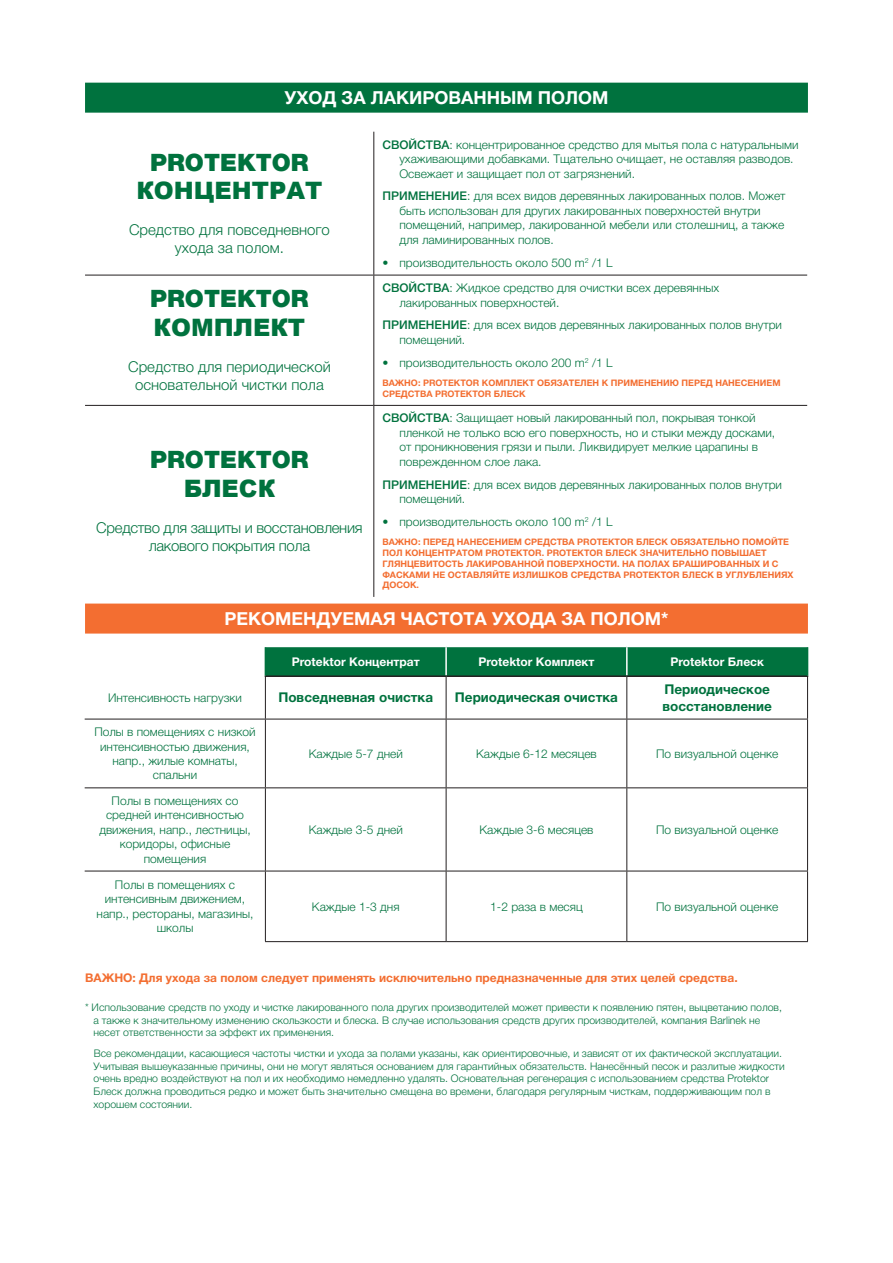
<style>
.page{position:relative;width:893px;height:1263px;background:#fff}
.page>*{position:absolute;margin:0;border:0;box-sizing:border-box;transform-origin:0 0}
.t1{font:900 24px "Helvetica Neue LT Pro";color:#00723e}
.t2{font:900 24px "Arial";color:#00723e}
.t3{font:700 18px "Helvetica Neue LT Pro";color:#fff}
.t4{font:300 15px/18px "Helvetica Neue LT Pro";color:#00723e;text-align:center}
.t5{font:300 15px/18px "Helvetica Neue LT Pro";letter-spacing:-.02em;color:#00723e;text-align:center}
.t6{font:700 13.5px/16.2px "Helvetica Neue LT Pro";color:#00723e}
.t7{font:300 12px/14.4px "Helvetica Neue LT Pro";color:#00723e}
.t8{font:700 12px "Helvetica Neue LT Pro";color:#f36e31}
.t9{font:700 12px "Helvetica Neue LT Pro";color:#fff}
.t10{font:300 10.5px/12.6px "Helvetica Neue LT Pro";color:#00723e}
.t11{font:700 9px/10.8px "Helvetica Neue LT Pro";color:#f36e31}
.s1{font-weight:500}
</style>
<div class="page">
<svg style="left:85px;top:132px;width:722px;height:465px"></svg>
<hr style="left:373px;top:132px;width:1px;height:143px;background:#231f20">
<hr style="left:85px;top:275px;width:289px;height:1px;background:#231f20">
<hr style="left:374px;top:275px;width:433px;height:1px;background:#231f20">
<hr style="left:373px;top:275px;width:1px;height:130px;background:#231f20">
<hr style="left:85px;top:405px;width:289px;height:1px;background:#231f20">
<hr style="left:374px;top:405px;width:433px;height:1px;background:#231f20">
<hr style="left:373px;top:406px;width:1px;height:191px;background:#231f20">
<svg style="left:85px;top:647px;width:722px;height:294px"></svg>
<hr style="left:265px;top:677px;width:1px;height:42px;background:#231f20">
<hr style="left:446px;top:677px;width:1px;height:42px;background:#231f20">
<hr style="left:626px;top:677px;width:1px;height:42px;background:#231f20">
<hr style="left:807px;top:677px;width:1px;height:42px;background:#231f20">
<hr style="left:85px;top:719px;width:180px;height:1px;background:#231f20">
<hr style="left:265px;top:719px;width:181px;height:1px;background:#231f20">
<hr style="left:265px;top:719px;width:1px;height:68px;background:#231f20">
<hr style="left:446px;top:719px;width:181px;height:1px;background:#231f20">
<hr style="left:446px;top:719px;width:1px;height:68px;background:#231f20">
<hr style="left:627px;top:719px;width:181px;height:1px;background:#231f20">
<hr style="left:626px;top:719px;width:1px;height:68px;background:#231f20">
<hr style="left:807px;top:719px;width:1px;height:68px;background:#231f20">
<hr style="left:85px;top:787px;width:180px;height:1px;background:#231f20">
<hr style="left:265px;top:787px;width:181px;height:1px;background:#231f20">
<hr style="left:265px;top:788px;width:1px;height:83px;background:#231f20">
<hr style="left:446px;top:787px;width:181px;height:1px;background:#231f20">
<hr style="left:446px;top:788px;width:1px;height:83px;background:#231f20">
<hr style="left:627px;top:787px;width:181px;height:1px;background:#231f20">
<hr style="left:626px;top:788px;width:1px;height:83px;background:#231f20">
<hr style="left:807px;top:788px;width:1px;height:83px;background:#231f20">
<hr style="left:85px;top:871px;width:180px;height:1px;background:#231f20">
<hr style="left:265px;top:871px;width:181px;height:1px;background:#231f20">
<hr style="left:265px;top:871px;width:1px;height:70px;background:#231f20">
<hr style="left:446px;top:871px;width:181px;height:1px;background:#231f20">
<hr style="left:446px;top:871px;width:1px;height:70px;background:#231f20">
<hr style="left:627px;top:871px;width:181px;height:1px;background:#231f20">
<hr style="left:626px;top:871px;width:1px;height:70px;background:#231f20">
<hr style="left:807px;top:871px;width:1px;height:70px;background:#231f20">
<hr style="left:265px;top:941px;width:181px;height:1px;background:#231f20">
<hr style="left:446px;top:941px;width:181px;height:1px;background:#231f20">
<hr style="left:627px;top:941px;width:181px;height:1px;background:#231f20">
<hr style="left:265px;top:675px;width:181px;height:2px;background:#231f20">
<hr style="left:446px;top:675px;width:181px;height:2px;background:#231f20">
<hr style="left:627px;top:675px;width:181px;height:2px;background:#231f20">
<svg style="left:265px;top:646px;width:543px;height:30px;background:#0c7646"></svg>
<div style="left:85px;top:83px;width:723px;height:30px;background:#00723e"></div>
<div style="left:85px;top:603px;width:723px;height:30px;background:#f36e31"></div>
<h2 class="t3" style="left:285px;top:86px;width:325px">УХОД ЗА ЛАКИРОВАННЫМ ПОЛОМ</h2>
<h1 class="t1" style="left:150px;top:148px;width:160px">PROTEKTOR</h1>
<h1 class="t2" style="left:136px;top:173px;width:188px">КОНЦЕНТРАТ</h1>
<p class="t4" style="left:129px;top:221px;width:202px">Средство для повседневного ухода за полом.</p>
<h1 class="t1" style="left:150px;top:284px;width:160px">PROTEKTOR</h1>
<h1 class="t2" style="left:154px;top:310px;width:153px">КОМПЛЕКТ</h1>
<p class="t4" style="left:128px;top:358px;width:204px">Средство для периодической основательной чистки пола</p>
<h1 class="t1" style="left:150px;top:445px;width:160px">PROTEKTOR</h1>
<h1 class="t2" style="left:184px;top:471px;width:93px">БЛЕСК</h1>
<p class="t5" style="left:96px;top:518px;width:268px">Средство для защиты и восстановления лакового покрытия пола</p>
<p class="t7" style="left:399px;top:137px;width:401px;text-indent:-17px"><span class="s1">СВОЙСТВА</span>: концентрированное средство для мытья пола с натуральными ухаживающими добавками. Тщательно очищает, не оставляя разводов.<br>Освежает и защищает пол от загрязнений.</p>
<p class="t7" style="left:399px;top:189px;width:388px;text-indent:-17px"><span class="s1">ПРИМЕНЕНИЕ</span>: для всех видов деревянных лакированных полов. Может быть использован для других лакированных поверхностей внутри помещений, например, лакированной мебели или столешниц, а также для ламинированных полов.</p>
<p class="t7" style="left:382px;top:255px;width:232px">• производительность около 500 m<sup>2</sup> /1 L</p>
<p class="t7" style="left:399px;top:280px;width:321px;text-indent:-17px"><span class="s1">СВОЙСТВА</span>: Жидкое средство для очистки всех деревянных лакированных поверхностей.</p>
<p class="t7" style="left:399px;top:318px;width:384px;text-indent:-17px"><span class="s1">ПРИМЕНЕНИЕ</span>: для всех видов деревянных лакированных полов внутри помещений.</p>
<p class="t7" style="left:382px;top:355px;width:232px">• производительность около 200 m<sup>2</sup> /1 L</p>
<p class="t11" style="left:382px;top:377px;width:400px">ВАЖНО: PROTEKTOR КОМПЛЕКТ ОБЯЗАТЕЛЕН К ПРИМЕНЕНИЮ ПЕРЕД НАНЕСЕНИЕМ<br>СРЕДСТВА PROTEKTOR БЛЕСК</p>
<p class="t7" style="left:399px;top:411px;width:377px;text-indent:-17px"><span class="s1">СВОЙСТВА</span>: Защищает новый лакированный пол, покрывая тонкой пленкой не только всю его поверхность, но и стыки между досками, от проникновения грязи и пыли. Ликвидирует мелкие царапины в поврежденном слое лака.</p>
<p class="t7" style="left:399px;top:477px;width:384px;text-indent:-17px"><span class="s1">ПРИМЕНЕНИЕ</span>: для всех видов деревянных лакированных полов внутри помещений.</p>
<p class="t7" style="left:382px;top:514px;width:232px">• производительность около 100 m<sup>2</sup> /1 L</p>
<p class="t11" style="left:382px;top:536px;width:413px">ВАЖНО: ПЕРЕД НАНЕСЕНИЕМ СРЕДСТВА PROTEKTOR БЛЕСК ОБЯЗАТЕЛЬНО ПОМОЙТЕ ПОЛ КОНЦЕНТРАТОМ PROTEKTOR. PROTEKTOR БЛЕСК ЗНАЧИТЕЛЬНО ПОВЫШАЕТ ГЛЯНЦЕВИТОСТЬ ЛАКИРОВАННОЙ ПОВЕРХНОСТИ. НА ПОЛАХ БРАШИРОВАННЫХ И С ФАСКАМИ НЕ ОСТАВЛЯЙТЕ ИЗЛИШКОВ СРЕДСТВА PROTEKTOR БЛЕСК В УГЛУБЛЕНИЯХ ДОСОК.</p>
<h2 class="t3" style="left:225px;top:607px;width:445px">РЕКОМЕНДУЕМАЯ ЧАСТОТА УХОДА ЗА ПОЛОМ*</h2>
<p class="t9" style="left:292px;top:654px;width:129px">Protektor Концентрат</p>
<p class="t9" style="left:478px;top:654px;width:118px">Protektor Комплект</p>
<p class="t9" style="left:670px;top:654px;width:95px">Protektor Блеск</p>
<p class="t7" style="left:108px;top:690px;width:135px">Интенсивность нагрузки</p>
<p class="t6" style="left:278px;top:689px;width:156px">Повседневная очистка</p>
<p class="t6" style="left:455px;top:689px;width:164px">Периодическая очистка</p>
<p class="t6" style="left:662px;top:681px;width:111px">Периодическое восстановление</p>
<p class="t7" style="left:94px;top:724px;width:163px;text-align:center">Полы в помещениях с низкой интенсивностью движения, напр., жилые комнаты, спальни</p>
<p class="t7" style="left:309px;top:746px;width:96px">Каждые 5-7 дней</p>
<p class="t7" style="left:476px;top:746px;width:122px">Каждые 6-12 месяцев</p>
<p class="t7" style="left:656px;top:746px;width:124px">По визуальной оценке</p>
<p class="t7" style="left:99px;top:793px;width:153px;text-align:center">Полы в помещениях со средней интенсивностью движения, напр., лестницы, коридоры, офисные помещения</p>
<p class="t7" style="left:97px;top:877px;width:158px;text-align:center">Полы в помещениях с интенсивным движением, напр., рестораны, магазины, школы</p>
<p class="t7" style="left:309px;top:822px;width:96px">Каждые 3-5 дней</p>
<p class="t7" style="left:479px;top:822px;width:116px">Каждые 3-6 месяцев</p>
<p class="t7" style="left:656px;top:822px;width:124px">По визуальной оценке</p>
<p class="t7" style="left:312px;top:899px;width:89px">Каждые 1-3 дня</p>
<p class="t7" style="left:490px;top:899px;width:94px">1-2 раза в месяц</p>
<p class="t7" style="left:656px;top:899px;width:124px">По визуальной оценке</p>
<p class="t8" style="left:85px;top:970px;width:654px">ВАЖНО: Для ухода за полом следует применять исключительно предназначенные для этих целей средства.</p>
<p class="t10" style="left:94px;top:1001px;width:690px;text-indent:-9px">* Использование средств по уходу и чистке лакированного пола других производителей может привести к появлению пятен, выцветанию полов, а также к значительному изменению скользкости и блеска. В случае использования средств других производителей, компания Barlinek не несет ответственности за эффект их применения.</p>
<p class="t10" style="left:94px;top:1047px;width:693px">Все рекомендации, касающиеся частоты чистки и ухода за полами указаны, как ориентировочные, и зависят от их фактической эксплуатации.<br>Учитывая вышеуказанные причины, они не могут являться основанием для гарантийных обязательств. Нанесённый песок и разлитые жидкости очень вредно воздействуют на пол и их необходимо немедленно удалять. Основательная регенерация с использованием средства Protektor Блеск должна проводиться редко и может быть значительно смещена во времени, благодаря регулярным чисткам, поддерживающим пол в хорошем состоянии.</p>
</div>
